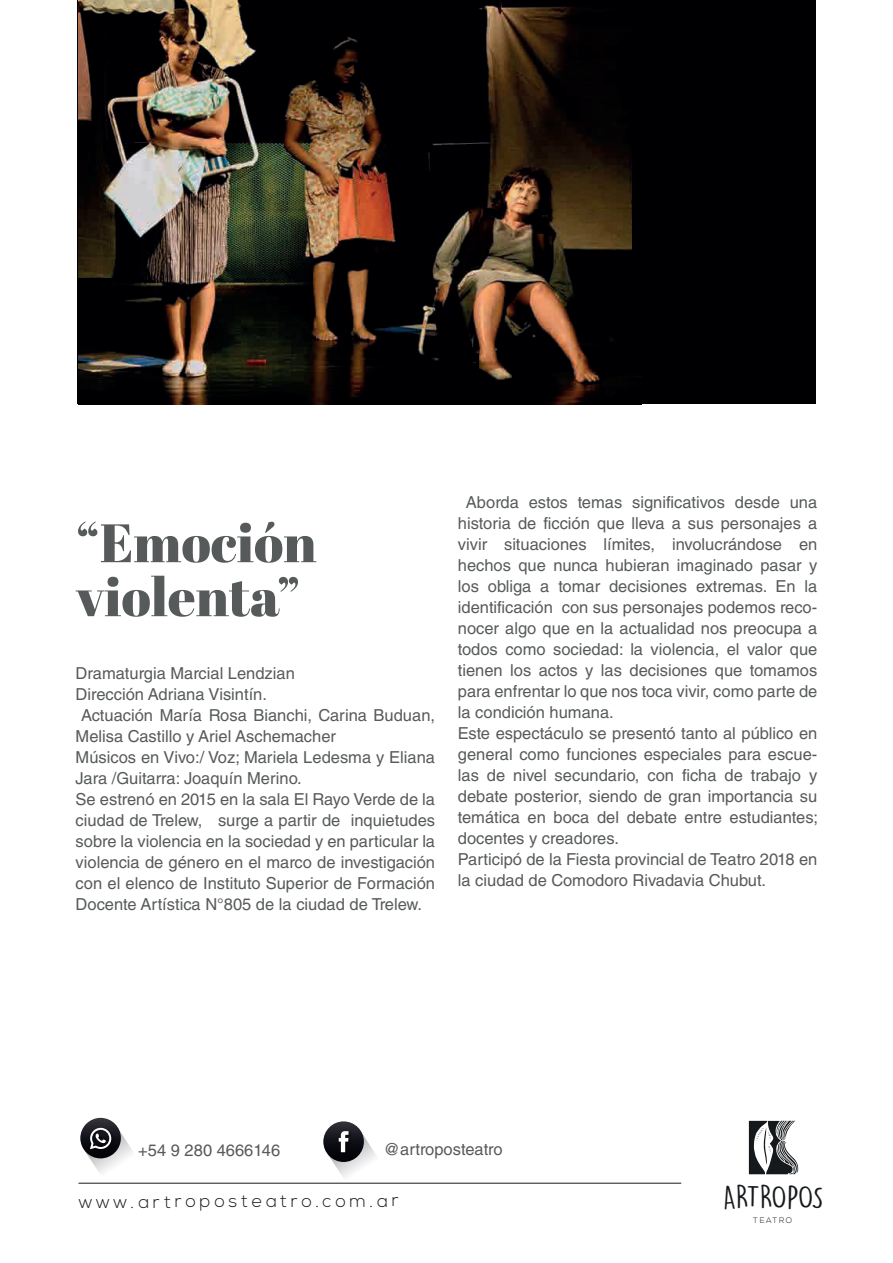
<style>
.page{position:relative;width:893px;height:1263px;background:#fff}
.page>*{position:absolute;margin:0;border:0;box-sizing:border-box;transform-origin:0 0}
.t1{font:54px/54px "Abril Fatface";color:#575a5b}
.t2{font:28.95px "DK Lemon Yellow Sun";letter-spacing:-.045em;color:#16191b;scale:1.22 1}
.t3{font:300 18px "Nexa";letter-spacing:.195em;color:#16191b}
.t4{font:16.5px/21px "Helvetica LT Std";color:#575a5b}
.t5{font:300 7.95px "Nexa";letter-spacing:.195em;color:#16191b}
</style>
<div class="page">
<div style="left:78px;top:0;width:738px;height:403px;background:#000002"></div>
<svg style="left:749px;top:1121px;width:49px;height:53px"></svg>
<hr style="left:79px;top:1183px;width:602px;height:1px;background:#16191b">
<svg style="left:323px;top:1121px;width:41px;height:41px"></svg>
<svg style="left:328px;top:1131px;width:48px;height:46px"></svg>
<svg style="left:80px;top:1118px;width:41px;height:40px"></svg>
<svg style="left:85px;top:1128px;width:48px;height:46px"></svg>
<img style="left:78px;top:0;width:564px;height:404px">
<div style="left:632px;top:0;width:46px;height:252px;background:#000002"></div>
<h1 class="t1" style="left:76px;top:514px;width:242px">“Emoción violenta”</h1>
<p class="t4" style="left:76px;top:663px;width:221px">Dramaturgia Marcial Lendzian</p>
<p class="t4" style="left:76px;top:684px;width:193px">Dirección Adriana Visintín.</p>
<p class="t4" style="left:81px;top:705px;width:356px">Actuación María Rosa Bianchi, Carina Buduan,</p>
<p class="t4" style="left:76px;top:726px;width:262px">Melisa Castillo y Ariel Aschemacher</p>
<p class="t4" style="left:76px;top:747px;width:361px">Músicos en Vivo:/ Voz; Mariela Ledesma y Eliana</p>
<p class="t4" style="left:76px;top:768px;width:228px">Jara /Guitarra: Joaquín Merino.</p>
<p class="t4" style="left:76px;top:789px;width:361px">Se estrenó en 2015 en la sala El Rayo Verde de la</p>
<p class="t4" style="left:76px;top:810px;width:361px">ciudad de Trelew, surge a partir de inquietudes</p>
<p class="t4" style="left:76px;top:831px;width:361px">sobre la violencia en la sociedad y en particular la</p>
<p class="t4" style="left:76px;top:852px;width:361px">violencia de género en el marco de investigación</p>
<p class="t4" style="left:76px;top:873px;width:361px">con el elenco de Instituto Superior de Formación</p>
<p class="t4" style="left:76px;top:894px;width:348px">Docente Artística N°805 de la ciudad de Trelew.</p>
<p class="t4" style="left:458px;top:492px;width:362px;text-indent:8px">Aborda estos temas significativos desde una historia de ficción que lleva a sus personajes a vivir situaciones límites, involucrándose en hechos que nunca hubieran imaginado pasar y los obliga a tomar decisiones extremas. En la identificación con sus personajes podemos reco&shy;nocer algo que en la actualidad nos preocupa a todos como sociedad: la violencia, el valor que tienen los actos y las decisiones que tomamos para enfrentar lo que nos toca vivir, como parte de la condición humana.<br>Este espectáculo se presentó tanto al público en general como funciones especiales para escue&shy;las de nivel secundario, con ficha de trabajo y debate posterior, siendo de gran importancia su temática en boca del debate entre estudiantes; docentes y creadores.<br>Participó de la Fiesta provincial de Teatro 2018 en la ciudad de Comodoro Rivadavia Chubut.</p>
<p class="t4" style="left:138px;top:1139px;width:143px">+54 9 280 4666146</p>
<p class="t4" style="left:383px;top:1138px;width:121px">@artroposteatro</p>
<p class="t3" style="left:79px;top:1190px;width:321px">www.artroposteatro.com.ar</p>
<h2 class="t2" style="left:723px;top:1179px;width:84px">ARTROPOS</h2>
<p class="t5" style="left:753px;top:1215px;width:41px">TEATRO</p>
</div>
